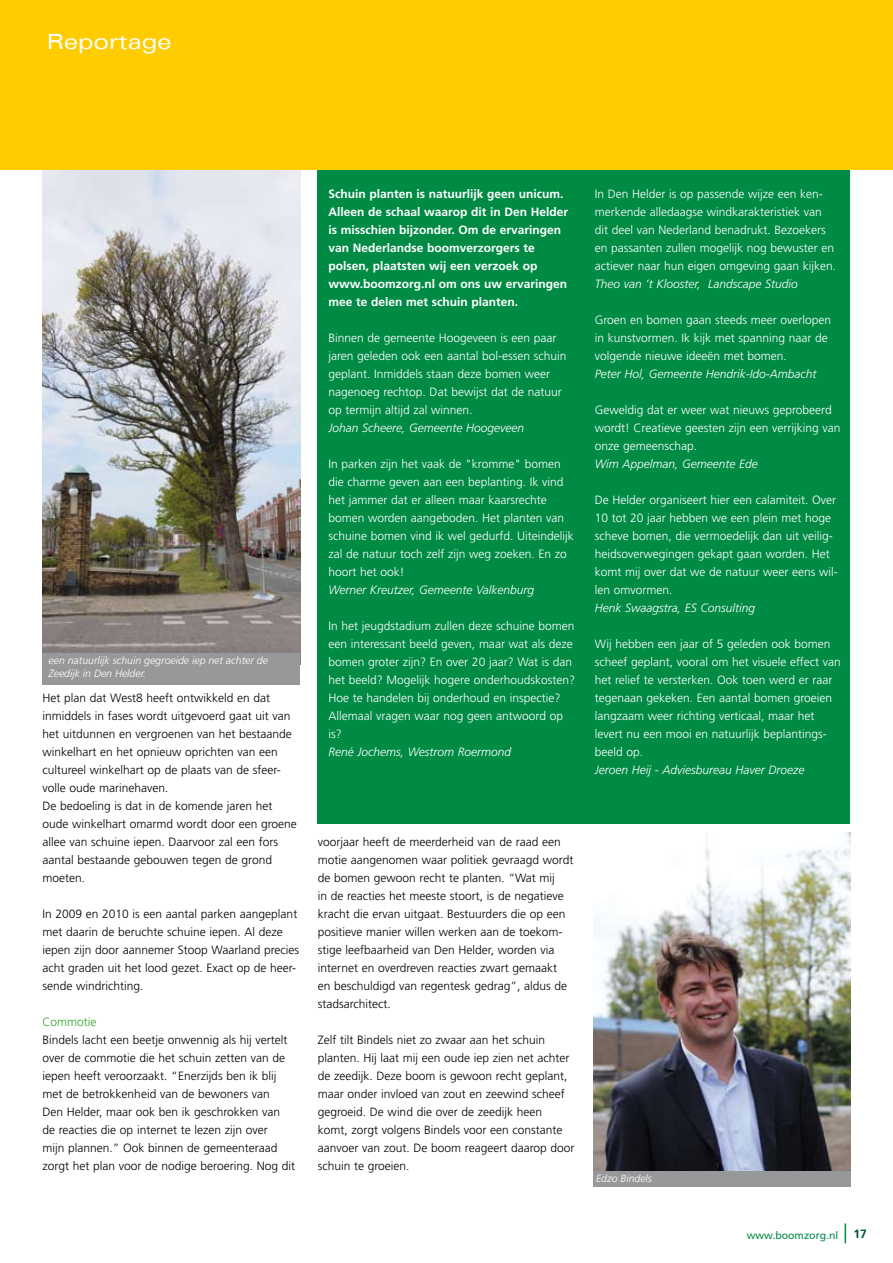
<style>
.page{position:relative;width:893px;height:1263px;background:#fff}
.page>*{position:absolute;margin:0;border:0;box-sizing:border-box;transform-origin:0 0}
.t1{font:expanded 21px "Univers";color:#fff}
.t2{font:300 12px/18px "Frutiger";color:#000}
.t3{font:300 12px/18px "Frutiger";color:#fff}
.t4{font:italic 300 12px "Frutiger";color:#fff}
.t5{font:700 12px/18px "Frutiger";color:#fff}
.t6{font:300 12px "Frutiger";color:#35a32c}
.t7{font:700 12px "Frutiger";color:#00513c}
.t8{font:italic 300 10.5px/12.6px "Frutiger";color:#fff}
.t9{font:10.5px "Frutiger";color:#008b45}
</style>
<div class="page">
<svg style="left:845px;top:1223px;width:1px;height:20px"></svg>
<img style="left:593px;top:832px;width:257px;height:339px">
<img style="left:43px;top:170px;width:257px;height:483px">
<div style="left:317px;top:150px;width:533px;height:673px;background:#008b45"></div>
<div style="left:593px;top:1171px;width:257px;height:15px;background:#97989a"></div>
<div style="left:0;top:0;width:893px;height:170px;background:#fecc00"></div>
<div style="left:43px;top:653px;width:257px;height:32px;background:#97989a"></div>
<h1 class="t1" style="left:47px;top:29px;width:126px">Reportage</h1>
<p class="t8" style="left:49px;top:654px;width:221px">een natuurlijk schuin gegroeide iep net achter de<br>Zeedijk in Den Helder.</p>
<p class="t2" style="left:43px;top:689px;width:256px">Het plan dat West8 heeft ontwikkeld en dat inmiddels in fases wordt uitgevoerd gaat uit van het uitdunnen en vergroenen van het bestaande winkelhart en het opnieuw oprichten van een cultureel winkelhart op de plaats van de sfeer&shy;volle oude marinehaven.<br>De bedoeling is dat in de komende jaren het oude winkelhart omarmd wordt door een groene allee van schuine iepen. Daarvoor zal een fors aantal bestaande gebouwen tegen de grond moeten.</p>
<p class="t2" style="left:43px;top:905px;width:258px">In 2009 en 2010 is een aantal parken aangeplant met daarin de beruchte schuine iepen. Al deze iepen zijn door aannemer Stoop Waarland precies acht graden uit het lood gezet. Exact op de heer&shy;sende windrichting.</p>
<p class="t6" style="left:43px;top:1015px;width:55px">Commotie</p>
<p class="t2" style="left:43px;top:1031px;width:254px">Bindels lacht een beetje onwennig als hij vertelt over de commotie die het schuin zetten van de iepen heeft veroorzaakt. “Enerzijds ben ik blij met de betrokkenheid van de bewoners van<br>Den Helder, maar ook ben ik geschrokken van de reacties die op internet te lezen zijn over<br>mijn plannen.” Ook binnen de gemeenteraad zorgt het plan voor de nodige beroering. Nog dit</p>
<p class="t5" style="left:328px;top:185px;width:241px">Schuin planten is natuurlijk geen unicum.<br>Alleen de schaal waarop dit in Den Helder is misschien bijzonder. Om de ervaringen van Nederlandse boomverzorgers te polsen, plaatsten wij een verzoek op www.boomzorg.nl om ons uw ervaringen mee te delen met schuin planten.</p>
<p class="t3" style="left:328px;top:329px;width:239px">Binnen de gemeente Hoogeveen is een paar jaren geleden ook een aantal bol-essen schuin geplant. Inmiddels staan deze bomen weer nagenoeg rechtop. Dat bewijst dat de natuur op termijn altijd zal winnen.</p>
<p class="t4" style="left:328px;top:421px;width:197px">Johan Scheere, Gemeente Hoogeveen</p>
<p class="t3" style="left:328px;top:455px;width:247px">In parken zijn het vaak de "kromme" bomen die charme geven aan een beplanting. Ik vind het jammer dat er alleen maar kaarsrechte bomen worden aangeboden. Het planten van schuine bomen vind ik wel gedurfd. Uiteindelijk zal de natuur toch zelf zijn weg zoeken. En zo hoort het ook!</p>
<p class="t4" style="left:328px;top:583px;width:207px">Werner Kreutzer, Gemeente Valkenburg</p>
<p class="t3" style="left:328px;top:617px;width:248px">In het jeugdstadium zullen deze schuine bomen een interessant beeld geven, maar wat als deze bomen groter zijn? En over 20 jaar? Wat is dan het beeld? Mogelijk hogere onderhoudskosten?<br>Hoe te handelen bij onderhoud en inspectie?<br>Allemaal vragen waar nog geen antwoord op is?</p>
<p class="t4" style="left:328px;top:745px;width:184px">René Jochems, Westrom Roermond</p>
<p class="t2" style="left:318px;top:833px;width:257px">voorjaar heeft de meerderheid van de raad een motie aangenomen waar politiek gevraagd wordt de bomen gewoon recht te planten. “Wat mij<br>in de reacties het meeste stoort, is de negatieve kracht die ervan uitgaat. Bestuurders die op een positieve manier willen werken aan de toekom&shy;stige leefbaarheid van Den Helder, worden via internet en overdreven reacties zwart gemaakt<br>en beschuldigd van regentesk gedrag”, aldus de stadsarchitect.</p>
<p class="t2" style="left:318px;top:1031px;width:258px">Zelf tilt Bindels niet zo zwaar aan het schuin planten. Hij laat mij een oude iep zien net achter de zeedijk. Deze boom is gewoon recht geplant, maar onder invloed van zout en zeewind scheef gegroeid. De wind die over de zeedijk heen komt, zorgt volgens Bindels voor een constante aanvoer van zout. De boom reageert daarop door schuin te groeien.</p>
<p class="t3" style="left:595px;top:185px;width:243px">In Den Helder is op passende wijze een ken&shy;merkende alledaagse windkarakteristiek van dit deel van Nederland benadrukt. Bezoekers en passanten zullen mogelijk nog bewuster en actiever naar hun eigen omgeving gaan kijken.</p>
<p class="t4" style="left:595px;top:277px;width:204px">Theo van ’t Klooster, Landscape Studio</p>
<p class="t3" style="left:595px;top:311px;width:238px">Groen en bomen gaan steeds meer overlopen in kunstvormen. Ik kijk met spanning naar de volgende nieuwe ideeën met bomen.</p>
<p class="t4" style="left:595px;top:367px;width:223px">Peter Hol, Gemeente Hendrik-Ido-Ambacht</p>
<p class="t3" style="left:595px;top:401px;width:247px">Geweldig dat er weer wat nieuws geprobeerd wordt! Creatieve geesten zijn een verrijking van onze gemeenschap.</p>
<p class="t4" style="left:595px;top:457px;width:165px">Wim Appelman, Gemeente Ede</p>
<p class="t3" style="left:595px;top:491px;width:245px">De Helder organiseert hier een calamiteit. Over 10 tot 20 jaar hebben we een plein met hoge scheve bomen, die vermoedelijk dan uit veilig&shy;heidsoverwegingen gekapt gaan worden. Het komt mij over dat we de natuur weer eens wil&shy;len omvormen.</p>
<p class="t4" style="left:595px;top:601px;width:162px">Henk Swaagstra, ES Consulting</p>
<p class="t3" style="left:595px;top:635px;width:248px">Wij hebben een jaar of 5 geleden ook bomen scheef geplant, vooral om het visuele effect van het relief te versterken. Ook toen werd er raar tegenaan gekeken. Een aantal bomen groeien langzaam weer richting verticaal, maar het levert nu een mooi en natuurlijk beplantings&shy;beeld op.</p>
<p class="t4" style="left:595px;top:763px;width:211px">Jeroen Heij - Adviesbureau Haver Droeze</p>
<p class="t8" style="left:596px;top:1172px;width:58px">Edzo Bindels</p>
<p class="t9" style="left:747px;top:1229px;width:93px">www.boomzorg.nl</p>
<p class="t7" style="left:853px;top:1227px;width:15px">17</p>
</div>
